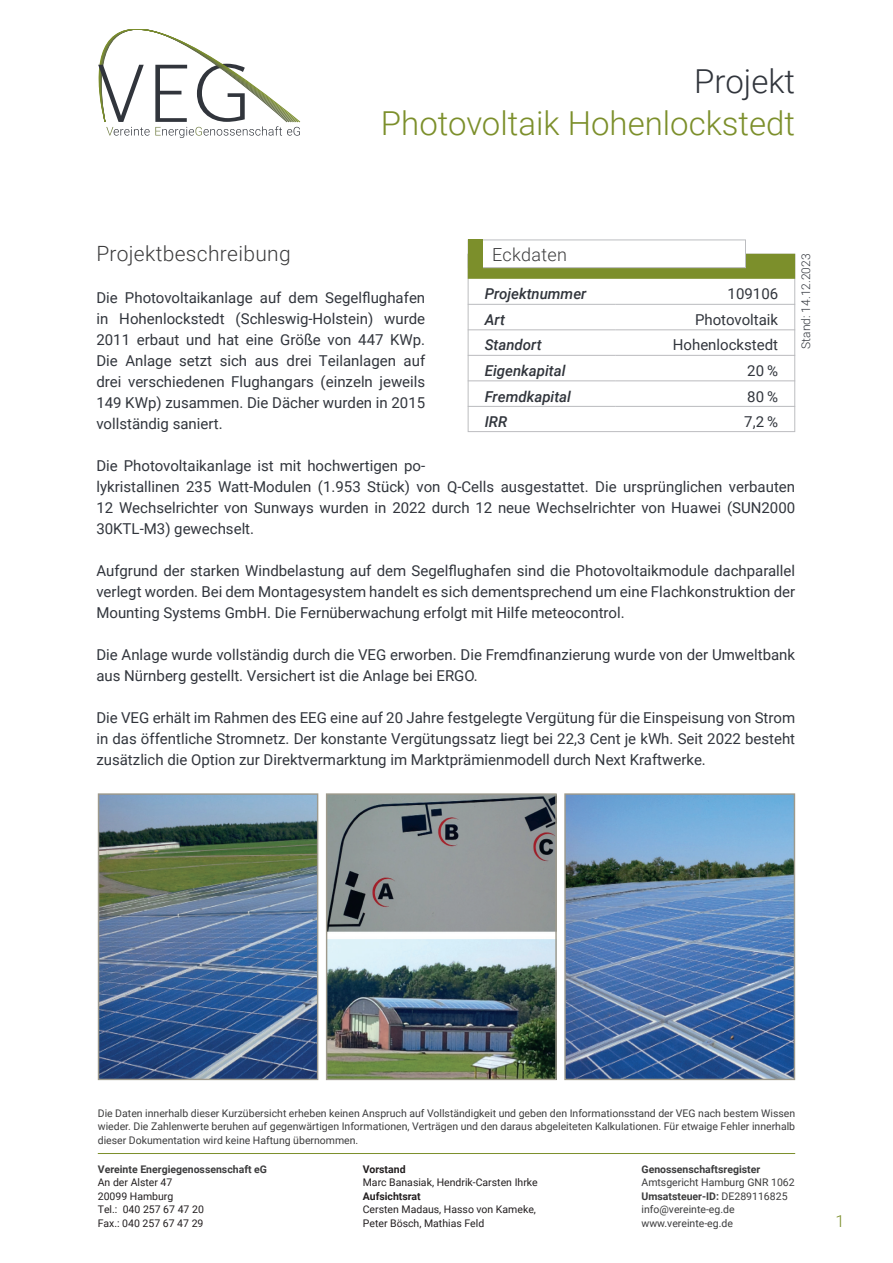
<style>
.page{position:relative;width:893px;height:1263px;background:#fff}
.page>*{position:absolute;margin:0;border:0;box-sizing:border-box;transform-origin:0 0}
.t1{font:300 33px "Roboto";color:#7c8f2b}
.t2{font:300 33px "Roboto";color:#31353c}
.t3{font:300 21px "Roboto";letter-spacing:.015em;color:#3c3c3d}
.t4{font:300 18px "Roboto";letter-spacing:.015em;color:#3c3c3d}
.t5{font:300 16.5px "Roboto";color:#7c8f2b}
.t6{font:15px/21px "Roboto";color:#31353c;text-align:justify}
.t7{font:italic 500 15px "Roboto";color:#31353c}
.t8{font:300 12px "Roboto";color:#31353c}
.t9{font:10.5px/13.5px "Roboto";color:#3c3c3d}
.t10{font:10.5px/13.5px "Roboto";color:#231f20}
.t11{font:700 10.5px "Roboto";color:#3c3c3d}
.t12{font:700 10.5px "Roboto";color:#231f20}
.s1{font-weight:700}
</style>
<div class="page">
<svg style="left:98px;top:29px;width:202px;height:108px"></svg>
<hr style="left:98px;top:1153px;width:697px;height:1px;background:#7c8f2b">
<div style="left:468px;top:254px;width:327px;height:178px;border:1px solid #bcbdc0"></div>
<svg style="left:468px;top:254px;width:327px;height:25px;background:#7e912f"></svg>
<hr style="left:468px;top:304px;width:147px;height:1px;background:#babbbe">
<hr style="left:615px;top:304px;width:180px;height:1px;background:#babbbe">
<hr style="left:468px;top:330px;width:147px;height:1px;background:#babbbe">
<hr style="left:615px;top:330px;width:180px;height:1px;background:#babbbe">
<hr style="left:468px;top:355px;width:147px;height:1px;background:#babbbe">
<hr style="left:615px;top:355px;width:180px;height:1px;background:#babbbe">
<hr style="left:468px;top:381px;width:147px;height:1px;background:#babbbe">
<hr style="left:615px;top:381px;width:180px;height:1px;background:#babbbe">
<hr style="left:468px;top:406px;width:147px;height:1px;background:#babbbe">
<hr style="left:615px;top:406px;width:180px;height:1px;background:#babbbe">
<div style="left:468px;top:240px;width:278px;height:28px;background:#fff;border:1px solid #bcbdc0"></div>
<div style="left:468px;top:240px;width:15px;height:37px;background:#7c8f2b"></div>
<img style="left:100px;top:795px;width:216px;height:283px">
<div style="left:98px;top:793px;width:220px;height:287px;border:1px solid #9e9a8c"></div>
<img style="left:328px;top:795px;width:227px;height:283px">
<div style="left:326px;top:793px;width:231px;height:287px;border:1px solid #9e9a8c"></div>
<img style="left:566px;top:795px;width:227px;height:283px">
<div style="left:564px;top:793px;width:231px;height:287px;border:1px solid #9e9a8c"></div>
<h1 class="t2" style="left:694px;top:58px;width:102px">Projekt</h1>
<h1 class="t1" style="left:381px;top:100px;width:416px">Photovoltaik Hohenlockstedt</h1>
<h2 class="t3" style="left:96px;top:239px;width:196px">Projektbeschreibung</h2>
<p class="t6" style="left:96px;top:287px;width:330px">Die Photovoltaikanlage auf dem Segelflughafen in Hohenlockstedt (Schleswig-Holstein) wurde 2011 erbaut und hat eine Größe von 447 KWp.<br>Die Anlage setzt sich aus drei Teilanlagen auf drei verschiedenen Flughangars (einzeln jeweils 149 KWp) zusammen. Die Dächer wurden in 2015 vollständig saniert.</p>
<p class="t6" style="left:96px;top:455px;width:700px;text-align:left">Die Photovoltaikanlage ist mit hochwertigen po-<br>lykristallinen 235 Watt-Modulen (1.953 Stück) von Q-Cells ausgestattet. Die ursprünglichen verbauten 12 Wechselrichter von Sunways wurden in 2022 durch 12 neue Wechselrichter von Huawei (SUN2000<br>30KTL-M3) gewechselt.</p>
<p class="t6" style="left:96px;top:560px;width:700px">Aufgrund der starken Windbelastung auf dem Segelflughafen sind die Photovoltaikmodule dachparallel verlegt worden. Bei dem Montagesystem handelt es sich dementsprechend um eine Flachkonstruktion der Mounting Systems GmbH. Die Fernüberwachung erfolgt mit Hilfe meteocontrol.</p>
<p class="t6" style="left:96px;top:644px;width:700px">Die Anlage wurde vollständig durch die VEG erworben. Die Fremdfinanzierung wurde von der Umweltbank aus Nürnberg gestellt. Versichert ist die Anlage bei ERGO.</p>
<p class="t6" style="left:96px;top:707px;width:700px">Die VEG erhält im Rahmen des EEG eine auf 20 Jahre festgelegte Vergütung für die Einspeisung von Strom in das öffentliche Stromnetz. Der konstante Vergütungssatz liegt bei 22,3 Cent je kWh. Seit 2022 besteht zusätzlich die Option zur Direktvermarktung im Marktprämienmodell durch Next Kraftwerke.</p>
<p class="t4" style="left:492px;top:242px;width:76px">Eckdaten</p>
<p class="t8" style="left:797px;top:349px;width:97px;rotate:-90deg">Stand: 14.12.2023</p>
<p class="t7" style="left:485px;top:284px;width:103px">Projektnummer</p>
<p class="t6" style="left:728px;top:283px;width:52px">109106</p>
<p class="t7" style="left:485px;top:309px;width:22px">Art</p>
<p class="t6" style="left:695px;top:309px;width:85px">Photovoltaik</p>
<p class="t7" style="left:485px;top:335px;width:58px">Standort</p>
<p class="t6" style="left:673px;top:334px;width:107px">Hohenlockstedt</p>
<p class="t7" style="left:485px;top:360px;width:82px">Eigenkapital</p>
<p class="t6" style="left:747px;top:360px;width:32px">20 %</p>
<p class="t7" style="left:485px;top:386px;width:88px">Fremdkapital</p>
<p class="t6" style="left:747px;top:385px;width:32px">80 %</p>
<p class="t7" style="left:485px;top:411px;width:24px">IRR</p>
<p class="t6" style="left:744px;top:411px;width:35px">7,2 %</p>
<p class="t9" style="left:98px;top:1106px;width:699px;text-align:justify">Die Daten innerhalb dieser Kurzübersicht erheben keinen Anspruch auf Vollständigkeit und geben den Informationsstand der VEG nach bestem Wissen wieder. Die Zahlenwerte beruhen auf gegenwärtigen Informationen, Verträgen und den daraus abgeleiteten Kalkulationen. Für etwaige Fehler innerhalb dieser Dokumentation wird keine Haftung übernommen.</p>
<p class="t11" style="left:98px;top:1161px;width:171px">Vereinte Energiegenossenschaft eG</p>
<p class="t10" style="left:98px;top:1175px;width:108px">An der Alster 47<br>20099 Hamburg<br>Tel.: 040 257 67 47 20<br>Fax.: 040 257 67 47 29</p>
<p class="t12" style="left:363px;top:1161px;width:44px">Vorstand</p>
<p class="t10" style="left:363px;top:1175px;width:176px">Marc Banasiak, Hendrik-Carsten Ihrke</p>
<p class="t12" style="left:363px;top:1188px;width:59px">Aufsichtsrat</p>
<p class="t10" style="left:363px;top:1202px;width:175px">Cersten Madaus, Hasso von Kameke,<br>Peter Bösch, Mathias Feld</p>
<p class="t11" style="left:641px;top:1161px;width:120px">Genossenschaftsregister</p>
<p class="t9" style="left:641px;top:1175px;width:155px">Amtsgericht Hamburg GNR 1062<br><span class="s1">Umsatsteuer-ID:</span> DE289116825 info@vereinte-eg.de www.vereinte-eg.de</p>
<p class="t5" style="left:835px;top:1209px;width:11px">1</p>
</div>
